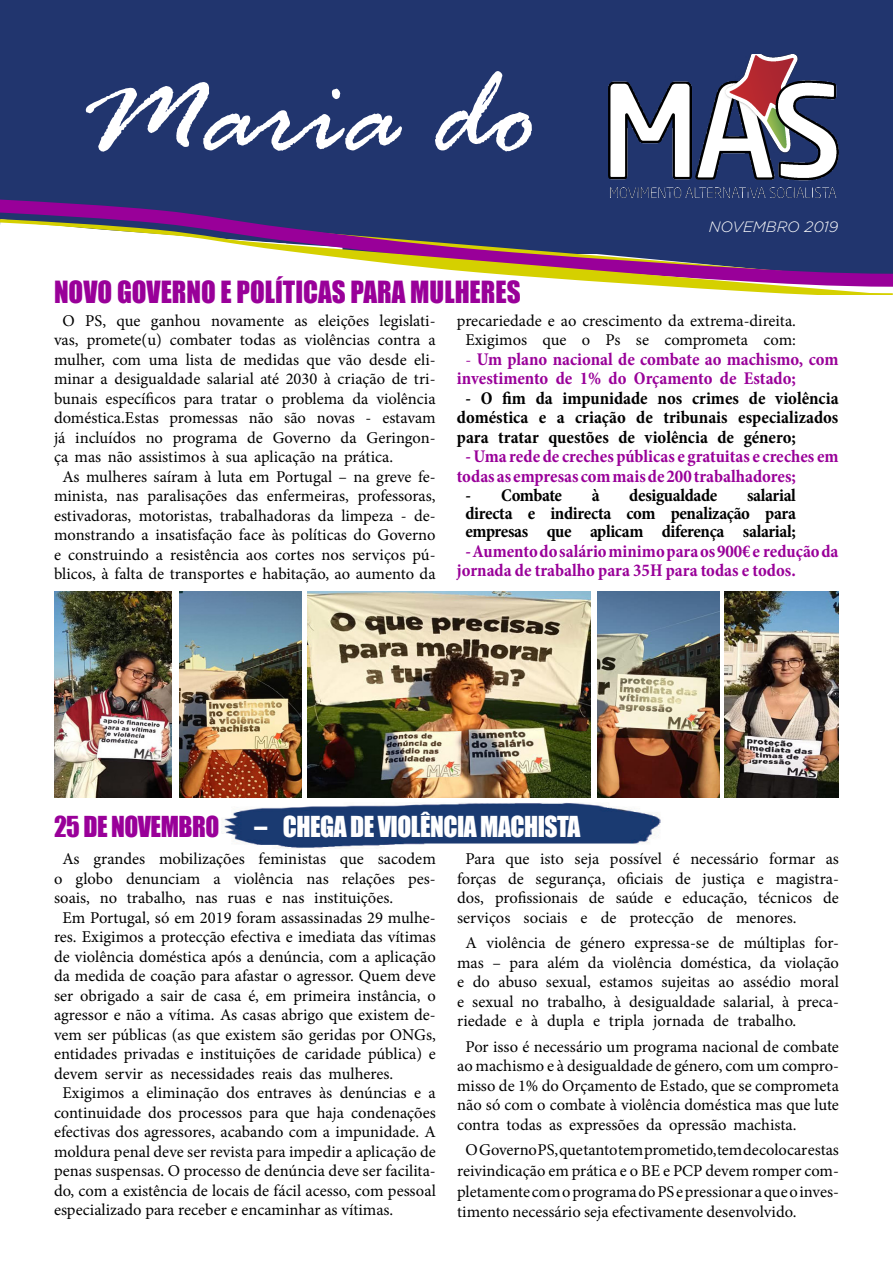
<style>
.page{position:relative;width:893px;height:1263px;background:#fff}
.page>*{position:absolute;margin:0;border:0;box-sizing:border-box;transform-origin:0 0}
.t1{font:italic 130.5px "Rage";color:#fff}
.t2{font:28.05px "Impact";color:#909;scale:.96 1}
.t3{font:26.55px "Impact";letter-spacing:-.02em;color:#fff;scale:.96 1}
.t4{font:26.55px "Impact";letter-spacing:-.02em;color:#909;scale:.96 1}
.t5{font:700 condensed 18px/19.5px "Minion Pro";color:#909}
.t6{font:700 condensed 18px/19.5px "Minion Pro";letter-spacing:-.015em;color:#000;text-align:justify}
.t7{font:16.5px/19.5px "Minion Pro";color:#000;text-align:justify}
.t8{font:italic 300 15px "Gotham";color:#fff}
.s1{font-weight:400;font-stretch:normal;font-size:16.5px}
</style>
<div class="page">
<div style="left:0;top:0;width:893px;height:253px;background:#21356e"></div>
<img style="left:608px;top:54px;width:231px;height:120px">
<svg style="left:608px;top:174px;width:229px;height:24px"></svg>
<svg style="left:0;top:199px;width:212px;height:18px"></svg>
<svg style="left:0;top:217px;width:893px;height:78px"></svg>
<img style="left:221px;top:803px;width:440px;height:46px">
<img style="left:180px;top:591px;width:121px;height:207px">
<img style="left:308px;top:591px;width:283px;height:207px">
<img style="left:725px;top:591px;width:114px;height:207px">
<img style="left:54px;top:591px;width:118px;height:207px">
<img style="left:598px;top:591px;width:121px;height:207px">
<p class="t1" style="left:82px;top:44px;width:458px">Maria do</p>
<p class="t2" style="left:54px;top:270px;width:488px">NOVO GOVERNO E POLÍTICAS PARA MULHERES</p>
<p class="t8" style="left:709px;top:217px;width:131px">NOVEMBRO 2019</p>
<p class="t7" style="left:54px;top:311px;width:383px;text-indent:9px">O PS, que ganhou novamente as eleições legislati&shy;vas, promete(u) combater todas as violências contra a mulher, com uma lista de medidas que vão desde eli&shy;minar a desigualdade salarial até 2030 à criação de tri&shy;bunais específicos para tratar o problema da violência doméstica.Estas promessas não são novas - estavam já incluídos no programa de Governo da Geringon&shy;ça mas não assistimos à sua aplicação na prática.</p>
<p class="t7" style="left:54px;top:467px;width:383px;text-align:center">As mulheres saíram à luta em Portugal – na greve fe&shy;minista, nas paralisações das enfermeiras, professoras, estivadoras, motoristas, trabalhadoras da limpeza - de&shy;monstrando a insatisfação face às políticas do Governo e construindo a resistência aos cortes nos serviços pú&shy;blicos, à falta de transportes e habitação, ao aumento da</p>
<p class="t7" style="left:457px;top:311px;width:341px">precariedade e ao crescimento da extrema-direita.</p>
<p class="t7" style="left:465px;top:330px;width:332px">Exigimos que o Ps se comprometa com:</p>
<p class="t5" style="left:457px;top:349px;width:383px;text-indent:9px"><span class="s1">-</span> Um plano nacional de combate ao machismo, com investimento de 1% do Orçamento de Estado;</p>
<p class="t6" style="left:457px;top:388px;width:383px;text-indent:9px">- O fim da impunidade nos crimes de violência doméstica e a criação de tribunais especializados para tratar questões de violência de género;</p>
<p class="t5" style="left:457px;top:447px;width:383px;text-indent:9px">- Uma rede de creches públicas e gratuitas e creches em todas as empresas com mais de 200 trabalhadores;</p>
<p class="t6" style="left:465px;top:486px;width:98px">- Combate</p>
<p class="t6" style="left:592px;top:486px;width:9px">à</p>
<p class="t6" style="left:629px;top:486px;width:90px">desigualdade</p>
<p class="t6" style="left:747px;top:486px;width:50px">salarial</p>
<p class="t6" style="left:465px;top:504px;width:332px">directa e indirecta com penalização para</p>
<p class="t6" style="left:465px;top:522px;width:332px">empresas que aplicam diferença salarial;</p>
<p class="t5" style="left:457px;top:541px;width:383px;text-indent:9px">- Aumento do salário minimo para os 900€ e redução da jornada de trabalho para 35H para todas e todos.</p>
<p class="t4" style="left:54px;top:806px;width:174px">25 DE NOVEMBRO</p>
<p class="t3" style="left:255px;top:806px;width:341px">– CHEGA DE VIOLÊNCIA MACHISTA</p>
<p class="t7" style="left:54px;top:849px;width:383px;text-indent:9px">As grandes mobilizações feministas que sacodem o globo denunciam a violência nas relações pes&shy;soais, no trabalho, nas ruas e nas instituições.</p>
<p class="t7" style="left:54px;top:908px;width:383px;text-indent:9px">Em Portugal, só em 2019 foram assassinadas 29 mulhe&shy;res. Exigimos a protecção efectiva e imediata das vítimas de violência doméstica após a denúncia, com a aplicação da medida de coação para afastar o agressor. Quem deve ser obrigado a sair de casa é, em primeira instância, o agressor e não a vítima. As casas abrigo que existem de&shy;vem ser públicas (as que existem são geridas por ONGs, entidades privadas e instituições de caridade pública) e devem servir as necessidades reais das mulheres.</p>
<p class="t7" style="left:54px;top:1083px;width:383px;text-indent:9px">Exigimos a eliminação dos entraves às denúncias e a continuidade dos processos para que haja condenações efectivas dos agressores, acabando com a impunidade. A moldura penal deve ser revista para impedir a aplicação de penas suspensas. O processo de denúncia deve ser facilita&shy;do, com a existência de locais de fácil acesso, com pessoal especializado para receber e encaminhar as vítimas.</p>
<p class="t7" style="left:457px;top:849px;width:383px;text-indent:9px">Para que isto seja possível é necessário formar as forças de segurança, oficiais de justiça e magistra&shy;dos, profissionais de saúde e educação, técnicos de serviços sociais e de protecção de menores.</p>
<p class="t7" style="left:457px;top:933px;width:383px;text-indent:9px">A violência de género expressa-se de múltiplas for&shy;mas – para além da violência doméstica, da violação e do abuso sexual, estamos sujeitas ao assédio moral e sexual no trabalho, à desigualdade salarial, à preca&shy;riedade e à dupla e tripla jornada de trabalho.</p>
<p class="t7" style="left:457px;top:1037px;width:383px;text-indent:9px">Por isso é necessário um programa nacional de combate ao machismo e à desigualdade de género, com um compro&shy;misso de 1% do Orçamento de Estado, que se comprometa não só com o combate à violência doméstica mas que lute contra todas as expressões da opressão machista.</p>
<p class="t7" style="left:457px;top:1139px;width:383px;line-height:21px;text-align:center">O Governo PS, que tanto tem prometido, tem de colocar estas reivindicação em prática e o BE e PCP devem romper com&shy;pletamente com o programa do PS e pressionar a que o inves-</p>
<p class="t7" style="left:457px;top:1202px;width:341px">timento necessário seja efectivamente desenvolvido.</p>
</div>
